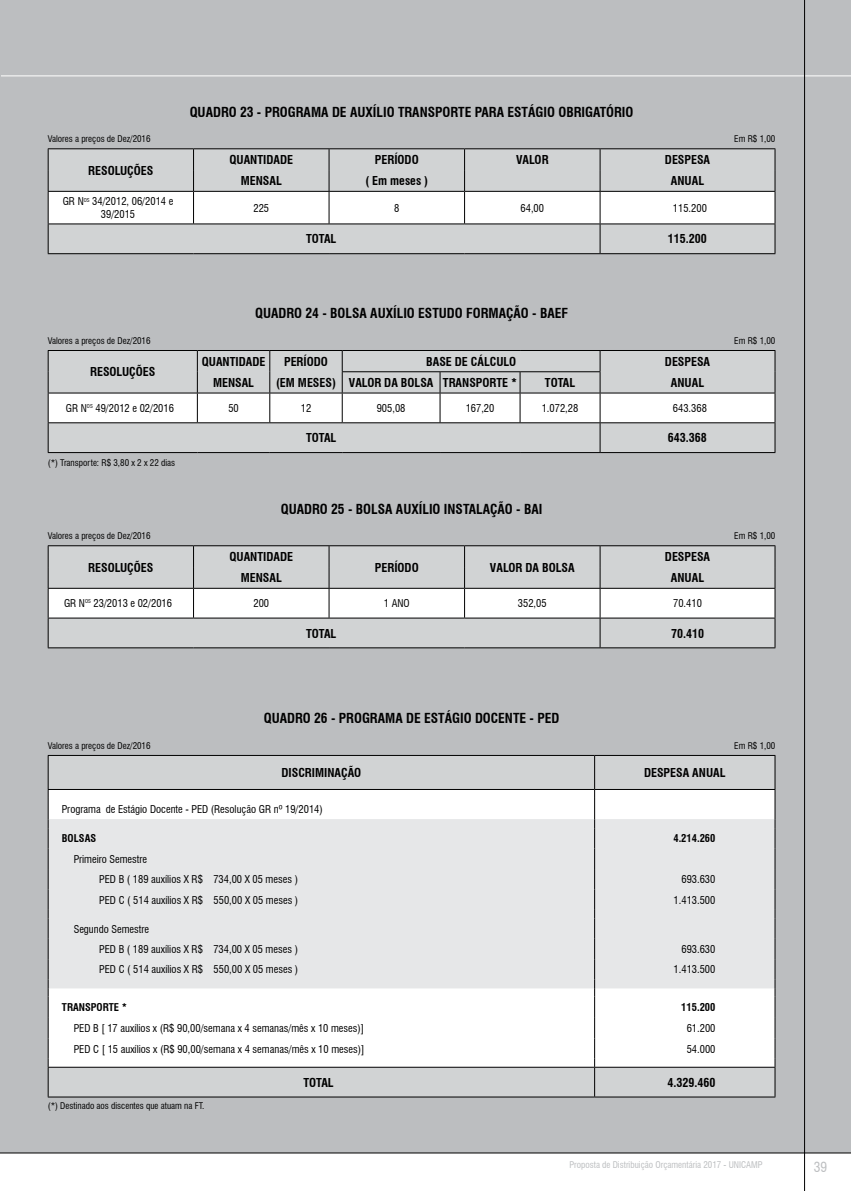
<style>
.page{position:relative;width:851px;height:1191px;background:#fff}
.page>*{position:absolute;margin:0;border:0;box-sizing:border-box;transform-origin:0 0}
.t1{font:700 condensed 13.5px "Swiss 721 BT";color:#000}
.t2{font:condensed 13.5px "Swiss 721 BT";color:#bcbec0}
.t3{font:700 condensed 12px "Swiss 721 BT";color:#000}
.t4{font:condensed 10.5px/20.4px "Swiss 721 BT";color:#000}
.t5{font:700 condensed 10.5px "Swiss 721 BT";color:#000}
.t6{font:condensed 9px "Swiss 721 BT";color:#000}
.t7{font:condensed 9px "Swiss 721 BT";color:#bcbec0}
</style>
<div class="page">
<div style="left:0;top:0;width:850px;height:1153px;background:#bcbec0"></div>
<hr style="left:1px;top:75px;width:849px;height:1px;background:#fff">
<hr style="left:0;top:1152px;width:850px;height:1px;background:#000">
<hr style="left:804px;top:0;width:1px;height:1191px;background:#000">
<hr style="left:48px;top:148px;width:145px;height:1px;background:#000">
<hr style="left:193px;top:148px;width:136px;height:1px;background:#000">
<hr style="left:329px;top:148px;width:135px;height:1px;background:#000">
<hr style="left:464px;top:148px;width:136px;height:1px;background:#000">
<hr style="left:600px;top:148px;width:175px;height:1px;background:#000">
<svg style="left:48px;top:149px;width:727px;height:104px;background:#d8dada"></svg>
<hr style="left:48px;top:253px;width:145px;height:1px;background:#000">
<hr style="left:193px;top:253px;width:136px;height:1px;background:#000">
<hr style="left:329px;top:253px;width:135px;height:1px;background:#000">
<hr style="left:464px;top:253px;width:136px;height:1px;background:#000">
<hr style="left:600px;top:253px;width:175px;height:1px;background:#000">
<hr style="left:48px;top:350px;width:149px;height:1px;background:#000">
<hr style="left:197px;top:350px;width:73px;height:1px;background:#000">
<hr style="left:270px;top:350px;width:72px;height:1px;background:#000">
<hr style="left:342px;top:350px;width:98px;height:1px;background:#000">
<hr style="left:440px;top:350px;width:80px;height:1px;background:#000">
<hr style="left:520px;top:350px;width:80px;height:1px;background:#000">
<hr style="left:600px;top:350px;width:175px;height:1px;background:#000">
<svg style="left:48px;top:351px;width:727px;height:101px;background:#d8dada"></svg>
<hr style="left:197px;top:422px;width:73px;height:1px;background:#000">
<hr style="left:270px;top:422px;width:72px;height:1px;background:#000">
<hr style="left:342px;top:422px;width:98px;height:1px;background:#000">
<hr style="left:440px;top:422px;width:80px;height:1px;background:#000">
<hr style="left:520px;top:422px;width:80px;height:1px;background:#000">
<hr style="left:600px;top:422px;width:175px;height:1px;background:#000">
<hr style="left:48px;top:452px;width:149px;height:1px;background:#000">
<hr style="left:197px;top:452px;width:73px;height:1px;background:#000">
<hr style="left:270px;top:452px;width:72px;height:1px;background:#000">
<hr style="left:342px;top:452px;width:98px;height:1px;background:#000">
<hr style="left:440px;top:452px;width:80px;height:1px;background:#000">
<hr style="left:520px;top:452px;width:80px;height:1px;background:#000">
<hr style="left:600px;top:452px;width:175px;height:1px;background:#000">
<hr style="left:48px;top:545px;width:145px;height:1px;background:#000">
<hr style="left:193px;top:545px;width:136px;height:1px;background:#000">
<hr style="left:329px;top:545px;width:135px;height:1px;background:#000">
<hr style="left:464px;top:545px;width:136px;height:1px;background:#000">
<hr style="left:600px;top:545px;width:175px;height:1px;background:#000">
<svg style="left:48px;top:546px;width:727px;height:101px;background:#d8d9da"></svg>
<hr style="left:48px;top:647px;width:145px;height:1px;background:#000">
<hr style="left:193px;top:647px;width:136px;height:1px;background:#000">
<hr style="left:329px;top:647px;width:135px;height:1px;background:#000">
<hr style="left:464px;top:647px;width:136px;height:1px;background:#000">
<hr style="left:600px;top:647px;width:175px;height:1px;background:#000">
<div style="left:49px;top:756px;width:725px;height:340px;background:#d1d3d4"></div>
<div style="left:49px;top:790px;width:725px;height:276px;background:#fff"></div>
<div style="left:49px;top:819px;width:725px;height:169px;background:#e6e7e8"></div>
<svg style="left:594px;top:790px;width:1px;height:306px"></svg>
<hr style="left:594px;top:756px;width:1px;height:33px;background:#000">
<hr style="left:48px;top:789px;width:546px;height:1px;background:#000">
<hr style="left:594px;top:789px;width:181px;height:1px;background:#000">
<hr style="left:48px;top:1066px;width:546px;height:1px;background:#000">
<hr style="left:594px;top:1066px;width:181px;height:1px;background:#000">
<hr style="left:48px;top:755px;width:546px;height:1px;background:#000">
<hr style="left:48px;top:756px;width:1px;height:33px;background:#000">
<hr style="left:594px;top:755px;width:181px;height:1px;background:#000">
<hr style="left:774px;top:756px;width:1px;height:33px;background:#000">
<svg style="left:48px;top:790px;width:1px;height:306px"></svg>
<svg style="left:774px;top:790px;width:1px;height:306px"></svg>
<hr style="left:48px;top:1096px;width:546px;height:1px;background:#000">
<hr style="left:594px;top:1096px;width:181px;height:1px;background:#000">
<p class="t1" style="left:190px;top:104px;width:445px">QUADRO 23 - PROGRAMA DE AUXÍLIO TRANSPORTE PARA ESTÁGIO OBRIGATÓRIO</p>
<p class="t6" style="left:48px;top:134px;width:104px">Valores a preços de Dez/2016</p>
<p class="t6" style="left:734px;top:134px;width:43px">Em R$ 1,00</p>
<p class="t3" style="left:88px;top:163px;width:67px">RESOLUÇÕES</p>
<p class="t3" style="left:229px;top:153px;width:65px">QUANTIDADE</p>
<p class="t3" style="left:375px;top:153px;width:45px">PERÍODO</p>
<p class="t3" style="left:516px;top:153px;width:34px">VALOR</p>
<p class="t3" style="left:664px;top:153px;width:47px">DESPESA</p>
<p class="t3" style="left:241px;top:173px;width:43px">MENSAL</p>
<p class="t3" style="left:365px;top:173px;width:64px">( Em meses )</p>
<p class="t3" style="left:670px;top:173px;width:35px">ANUAL</p>
<p class="t4" style="left:63px;top:195px;width:112px;line-height:12.6px;text-align:center">GR N<sup>OS</sup> 34/2012, 06/2014 e<br>39/2015</p>
<p class="t4" style="left:253px;top:198px;width:17px">225</p>
<p class="t4" style="left:394px;top:198px;width:7px">8</p>
<p class="t4" style="left:520px;top:198px;width:25px">64,00</p>
<p class="t4" style="left:672px;top:198px;width:35px">115.200</p>
<p class="t3" style="left:306px;top:232px;width:32px">TOTAL</p>
<p class="t3" style="left:667px;top:232px;width:40px">115.200</p>
<p class="t1" style="left:255px;top:305px;width:314px">QUADRO 24 - BOLSA AUXÍLIO ESTUDO FORMAÇÃO - BAEF</p>
<p class="t6" style="left:48px;top:335px;width:104px">Valores a preços de Dez/2016</p>
<p class="t6" style="left:734px;top:335px;width:43px">Em R$ 1,00</p>
<p class="t3" style="left:90px;top:365px;width:67px">RESOLUÇÕES</p>
<p class="t3" style="left:202px;top:354px;width:65px">QUANTIDADE</p>
<p class="t3" style="left:284px;top:354px;width:45px">PERÍODO</p>
<p class="t3" style="left:426px;top:354px;width:91px">BASE DE CÁLCULO</p>
<p class="t3" style="left:664px;top:354px;width:47px">DESPESA</p>
<p class="t3" style="left:213px;top:375px;width:43px">MENSAL</p>
<p class="t3" style="left:276px;top:375px;width:243px">(EM MESES) VALOR DA BOLSA TRANSPORTE *</p>
<p class="t3" style="left:545px;top:375px;width:32px">TOTAL</p>
<p class="t3" style="left:670px;top:375px;width:35px">ANUAL</p>
<p class="t4" style="left:66px;top:398px;width:109px">GR N<sup>OS</sup> 49/2012 e 02/2016</p>
<p class="t4" style="left:228px;top:398px;width:12px">50</p>
<p class="t4" style="left:301px;top:398px;width:12px">12</p>
<p class="t4" style="left:376px;top:398px;width:30px">905,08</p>
<p class="t4" style="left:465px;top:398px;width:30px">167,20</p>
<p class="t4" style="left:541px;top:398px;width:38px">1.072,28</p>
<p class="t4" style="left:672px;top:398px;width:35px">643.368</p>
<p class="t3" style="left:306px;top:431px;width:32px">TOTAL</p>
<p class="t3" style="left:667px;top:431px;width:40px">643.368</p>
<p class="t6" style="left:48px;top:458px;width:129px">(*) Transporte: R$ 3,80 x 2 x 22 dias</p>
<p class="t1" style="left:281px;top:500px;width:263px">QUADRO 25 - BOLSA AUXÍLIO INSTALAÇÃO - BAI</p>
<p class="t6" style="left:48px;top:531px;width:104px">Valores a preços de Dez/2016</p>
<p class="t6" style="left:734px;top:531px;width:43px">Em R$ 1,00</p>
<p class="t3" style="left:88px;top:560px;width:67px">RESOLUÇÕES</p>
<p class="t3" style="left:229px;top:549px;width:65px">QUANTIDADE</p>
<p class="t3" style="left:664px;top:549px;width:47px">DESPESA</p>
<p class="t3" style="left:375px;top:560px;width:45px">PERÍODO</p>
<p class="t3" style="left:490px;top:560px;width:86px">VALOR DA BOLSA</p>
<p class="t3" style="left:241px;top:570px;width:43px">MENSAL</p>
<p class="t3" style="left:670px;top:570px;width:35px">ANUAL</p>
<p class="t4" style="left:64px;top:593px;width:109px">GR N<sup>OS</sup> 23/2013 e 02/2016</p>
<p class="t4" style="left:253px;top:593px;width:17px">200</p>
<p class="t4" style="left:384px;top:593px;width:27px">1 ANO</p>
<p class="t4" style="left:518px;top:593px;width:30px">352,05</p>
<p class="t4" style="left:673px;top:593px;width:30px">70.410</p>
<p class="t3" style="left:306px;top:626px;width:32px">TOTAL</p>
<p class="t3" style="left:671px;top:626px;width:34px">70.410</p>
<p class="t1" style="left:264px;top:710px;width:297px">QUADRO 26 - PROGRAMA DE ESTÁGIO DOCENTE - PED</p>
<p class="t6" style="left:48px;top:740px;width:104px">Valores a preços de Dez/2016</p>
<p class="t6" style="left:734px;top:740px;width:43px">Em R$ 1,00</p>
<p class="t3" style="left:281px;top:765px;width:81px">DISCRIMINAÇÃO</p>
<p class="t3" style="left:644px;top:765px;width:83px">DESPESA ANUAL</p>
<p class="t4" style="left:62px;top:799px;width:262px">Programa de Estágio Docente - PED (Resolução GR nº 19/2014)</p>
<p class="t5" style="left:62px;top:832px;width:36px">BOLSAS</p>
<p class="t5" style="left:673px;top:832px;width:43px">4.214.260</p>
<p class="t4" style="left:99px;top:848px;width:200px;text-indent:-26px">Primeiro Semestre<br>PED B ( 189 auxílios X R$ 734,00 X 05 meses )</p>
<p class="t4" style="left:681px;top:869px;width:35px">693.630</p>
<p class="t4" style="left:99px;top:889px;width:200px">PED C ( 514 auxílios X R$ 550,00 X 05 meses )</p>
<p class="t4" style="left:673px;top:889px;width:43px">1.413.500</p>
<p class="t4" style="left:99px;top:918px;width:200px;text-indent:-26px">Segundo Semestre<br>PED B ( 189 auxílios X R$ 734,00 X 05 meses )</p>
<p class="t4" style="left:681px;top:939px;width:35px">693.630</p>
<p class="t4" style="left:99px;top:959px;width:200px">PED C ( 514 auxílios X R$ 550,00 X 05 meses )</p>
<p class="t4" style="left:673px;top:959px;width:43px">1.413.500</p>
<p class="t5" style="left:62px;top:1001px;width:66px">TRANSPORTE *</p>
<p class="t5" style="left:681px;top:1001px;width:36px">115.200</p>
<p class="t4" style="left:74px;top:1018px;width:292px">PED B [ 17 auxílios x (R$ 90,00/semana x 4 semanas/mês x 10 meses)]</p>
<p class="t4" style="left:686px;top:1018px;width:30px">61.200</p>
<p class="t4" style="left:74px;top:1038px;width:292px">PED C [ 15 auxílios x (R$ 90,00/semana x 4 semanas/mês x 10 meses)]</p>
<p class="t4" style="left:686px;top:1038px;width:30px">54.000</p>
<p class="t3" style="left:303px;top:1075px;width:32px">TOTAL</p>
<p class="t3" style="left:667px;top:1075px;width:49px">4.329.460</p>
<p class="t6" style="left:48px;top:1100px;width:158px">(*) Destinado aos discentes que atuam na FT.</p>
<p class="t7" style="left:569px;top:1159px;width:194px">Proposta de Distribuição Orçamentária 2017 - UNICAMP</p>
<p class="t2" style="left:813px;top:1158px;width:15px">39</p>
</div>
